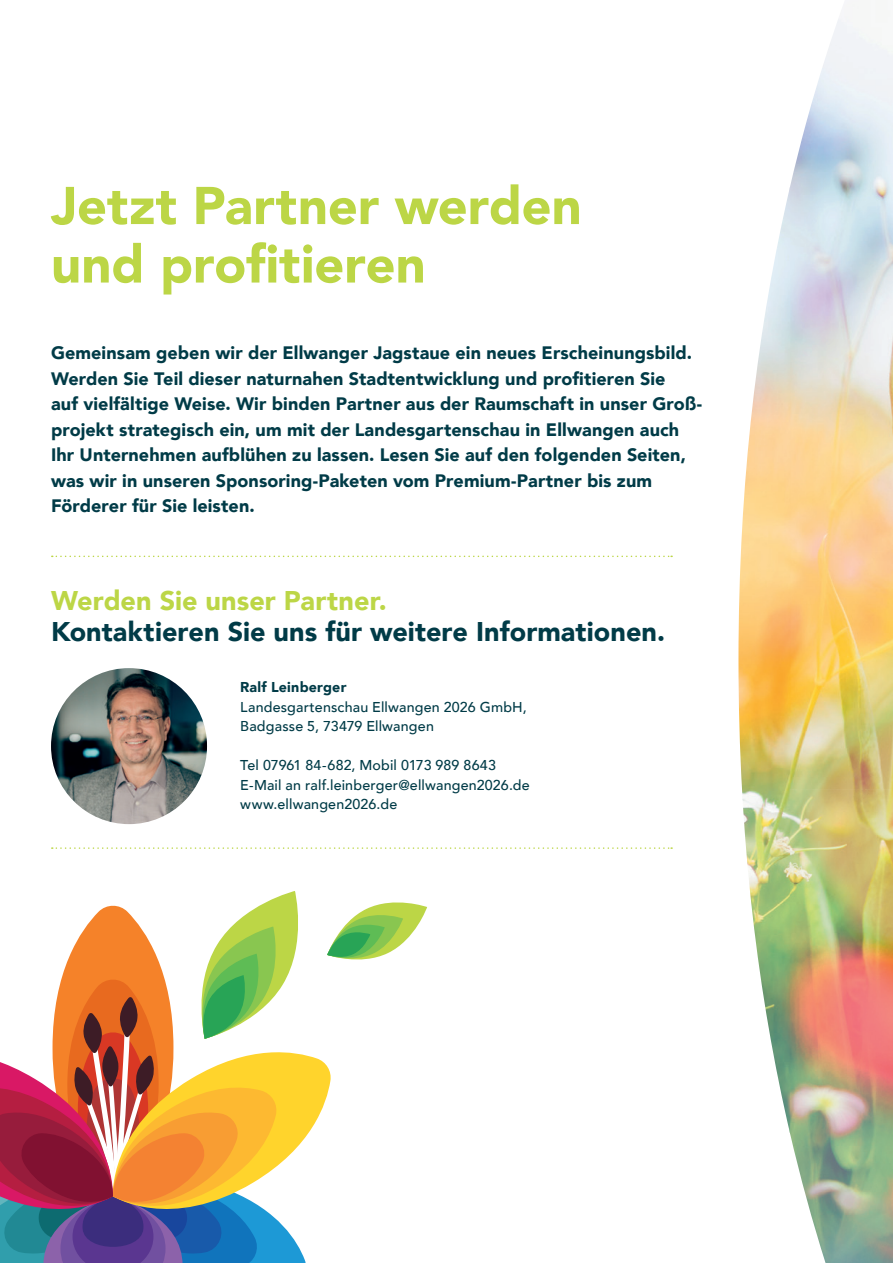
<style>
.page{position:relative;width:893px;height:1263px;background:#fff}
.page>*{position:absolute;margin:0;border:0;box-sizing:border-box;transform-origin:0 0}
.t1{font:900 52.5px/58.5px "Avenir";color:#bcd646}
.t2{font:900 27px "Avenir";letter-spacing:.005em;color:#013b47}
.t3{font:900 27px "Avenir";letter-spacing:.005em;color:#bcd646}
.t4{font:900 18px/25.5px "Avenir";letter-spacing:.005em;color:#013b47}
.t5{font:500 14.25px/19.5px "Avenir";letter-spacing:.01em;color:#013b47}
.t6{font:900 14.25px "Avenir";letter-spacing:.015em;color:#013b47}
</style>
<div class="page">
<img style="left:790px;top:16px;width:103px;height:1247px">
<img style="left:738px;top:187px;width:52px;height:946px">
<svg style="left:0;top:891px;width:427px;height:372px"></svg>
<img style="left:51px;top:668px;width:156px;height:156px;border-radius:78px">
<svg style="left:52px;top:556px;width:620px;height:1px"></svg>
<svg style="left:52px;top:847px;width:620px;height:2px"></svg>
<h1 class="t1" style="left:51px;top:175px;width:532px">Jetzt Partner werden und profitieren</h1>
<p class="t4" style="left:51px;top:340px;width:653px">Gemeinsam geben wir der Ellwanger Jagstaue ein neues Erscheinungsbild.<br>Werden Sie Teil dieser naturnahen Stadtentwicklung und profitieren Sie<br>auf vielfältige Weise. Wir binden Partner aus der Raumschaft in unser Groß&shy;projekt strategisch ein, um mit der Landesgartenschau in Ellwangen auch Ihr Unternehmen aufblühen zu lassen. Lesen Sie auf den folgenden Seiten, was wir in unseren Sponsoring-Paketen vom Premium-Partner bis zum Förderer für Sie leisten.</p>
<h2 class="t3" style="left:51px;top:577px;width:337px">Werden Sie unser Partner.</h2>
<h2 class="t2" style="left:51px;top:609px;width:616px">Kontaktieren Sie uns für weitere Informationen.</h2>
<p class="t6" style="left:240px;top:675px;width:108px">Ralf Leinberger</p>
<p class="t5" style="left:240px;top:696px;width:288px">Landesgartenschau Ellwangen 2026 GmbH,<br>Badgasse 5, 73479 Ellwangen</p>
<p class="t5" style="left:240px;top:755px;width:291px">Tel 07961 84-682, Mobil 0173 989 8643<br>E-Mail an ralf.leinberger@ellwangen2026.de www.ellwangen2026.de</p>
</div>
